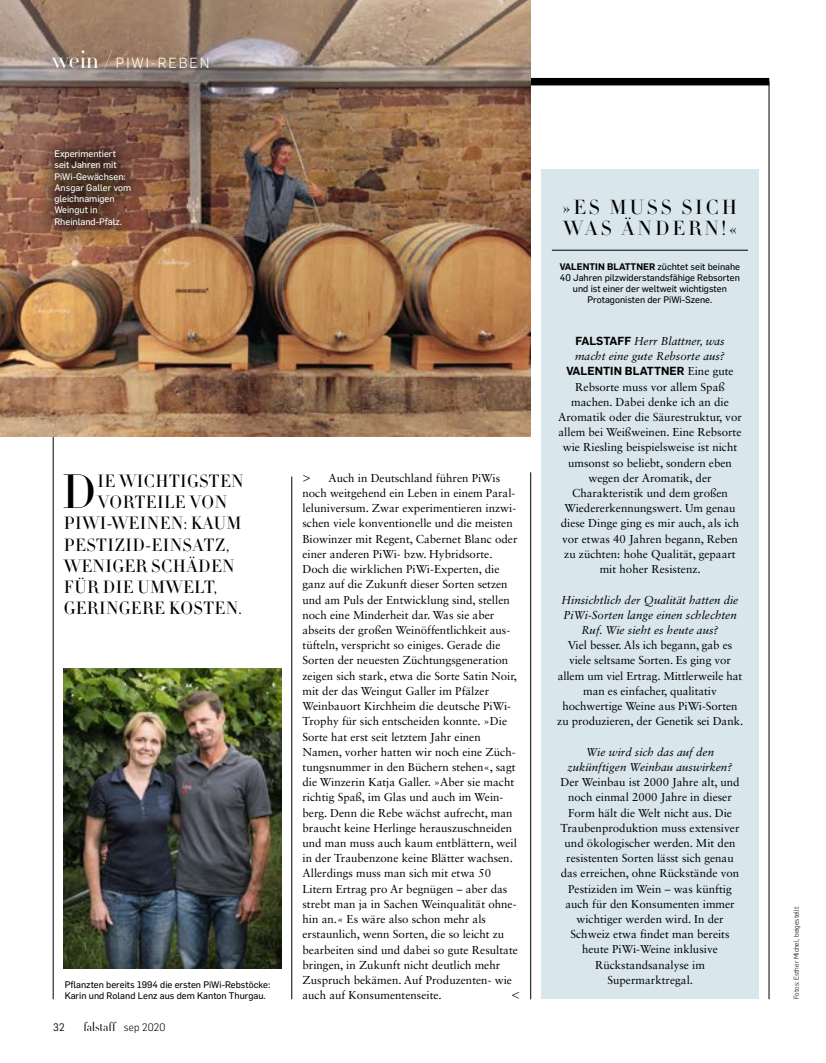
<style>
.page{position:relative;width:826px;height:1063px;background:#fff}
.page>*{position:absolute;margin:0;border:0;box-sizing:border-box;transform-origin:0 0}
.t1{font:300 47.5px "HTF Didot L24";color:#000}
.t2{font:300 20px/21.2px "HTF Didot L24";letter-spacing:.15em;color:#000}
.t3{font:300 17.5px "HTF Didot L16";letter-spacing:.025em;color:#000}
.t4{font:300 15px "Flama";color:#000}
.t5{font:300 14.38px "Flama";letter-spacing:.13em;color:#fff}
.t6{font:300 12.5px "HTF Didot L96";letter-spacing:.01em;color:#000}
.t7{font:11.5px/15.2px "Sabon LT Std";color:#000;text-align:center}
.t8{font:italic 11.5px/15.2px "Sabon LT Std";color:#000;text-align:center}
.t9{font:600 11.5px "Flama";letter-spacing:.005em;color:#000}
.t10{font:10.62px "Flama";color:#000}
.t11{font:9.38px/11.2px "Flama Basic";color:#000;text-align:center}
.t12{font:9.38px/11.2px "Flama Basic";color:#fff}
.t13{font:300 6.88px "Flama";color:#000}
.s1{font-family:"HTF Didot L24";font-size:24px}
.s2{font-family:"Flama";font-size:10.62px}
.s3{font-family:"Flama";font-weight:600}
.s4{font-family:"Flama";font-weight:600;font-style:normal}
.s5{font-family:"Sabon LT Std";font-weight:400}
</style>
<div class="page">
<hr style="left:53px;top:78px;width:1px;height:921px;background:#000">
<hr style="left:768px;top:81px;width:1px;height:918px;background:#000">
<div style="left:53px;top:78px;width:716px;height:7px;background:#000"></div>
<img style="left:64px;top:669px;width:217px;height:300px">
<hr style="left:291px;top:476px;width:1px;height:523px;background:#000">
<hr style="left:530px;top:472px;width:1px;height:527px;background:#000">
<div style="left:541px;top:169px;width:217px;height:830px;background:#d9e6ec"></div>
<hr style="left:552px;top:250px;width:196px;height:1px;background:#000">
<img style="left:0;top:0;width:530px;height:436px">
<div style="left:36px;top:133px;width:113px;height:111px;background:#000;opacity:.7"></div>
<p class="t5" style="left:52px;top:53px;width:159px"><span class="s1">wein/</span> PIWI-REBEN</p>
<p class="t12" style="left:54px;top:147px;width:78px">Experimentiert seit Jahren mit<br>PiWi-Gewächsen:<br>Ansgar Galler vom gleichnamigen<br>Weingut in<br>Rheinland-Pfalz.</p>
<p class="t7" style="left:302px;top:470px;width:217px;text-align:left;text-indent:26px">Auch in Deutschland führen PiWis noch weitgehend ein Leben in einem Paral&shy;leluniversum. Zwar experimentieren inzwi&shy;schen viele konventionelle und die meisten Biowinzer mit Regent, Cabernet Blanc oder einer anderen PiWi- bzw. Hybridsorte.<br>Doch die wirklichen PiWi-Experten, die ganz auf die Zukunft dieser Sorten setzen und am Puls der Entwicklung sind, stellen noch eine Minderheit dar. Was sie aber abseits der großen Weinöffentlichkeit aus&shy;tüfteln, verspricht so einiges. Gerade die Sorten der neuesten Züchtungsgeneration zeigen sich stark, etwa die Sorte Satin Noir, mit der das Weingut Galler im Pfälzer Weinbauort Kirchheim die deutsche PiWi-Trophy für sich entscheiden konnte. »Die Sorte hat erst seit letztem Jahr einen Namen, vorher hatten wir noch eine Züch&shy;tungsnummer in den Büchern stehen«, sagt die Winzerin Katja Galler. »Aber sie macht richtig Spaß, im Glas und auch im Wein&shy;berg. Denn die Rebe wächst aufrecht, man braucht keine Herlinge herauszuschneiden und man muss auch kaum entblättern, weil in der Traubenzone keine Blätter wachsen.<br>Allerdings muss man sich mit etwa 50<br>Litern Ertrag pro Ar begnügen – aber das strebt man ja in Sachen Weinqualität ohne&shy;hin an.« Es wäre also schon mehr als erstaunlich, wenn Sorten, die so leicht zu bearbeiten sind und dabei so gute Resultate bringen, in Zukunft nicht deutlich mehr Zuspruch bekämen. Auf Produzenten- wie auch auf Konsumentenseite.</p>
<h1 class="t1" style="left:62px;top:458px;width:36px">D</h1>
<h3 class="t3" style="left:97px;top:468px;width:148px">IE WICHTIGSTEN</h3>
<h3 class="t3" style="left:97px;top:489px;width:131px">VORTEILE VON</h3>
<h3 class="t3" style="left:64px;top:511px;width:179px">PIWI-WEINEN: KAUM</h3>
<h3 class="t3" style="left:64px;top:532px;width:167px">PESTIZID-EINSATZ,</h3>
<h3 class="t3" style="left:64px;top:553px;width:172px">WENIGER SCHÄDEN</h3>
<h3 class="t3" style="left:64px;top:574px;width:155px">FÜR DIE UMWELT,</h3>
<h3 class="t3" style="left:64px;top:596px;width:179px">GERINGERE KOSTEN.</h3>
<p class="t11" style="left:65px;top:979px;width:207px;text-align:left">Pflanzten bereits 1994 die ersten PiWi-Rebstöcke:<br>Karin und Roland Lenz aus dem Kanton Thurgau.</p>
<h3 class="t4" style="left:511px;top:985px;width:10px">&lt;</h3>
<p class="t10" style="left:53px;top:1020px;width:13px">32</p>
<p class="t6" style="left:83px;top:1018px;width:83px">falstaff <span class="s2">sep 2020</span></p>
<h2 class="t2" style="left:563px;top:196px;width:176px">»ES MUSS SICH<br>WAS ÄNDERN!«</h2>
<p class="t11" style="left:559px;top:260px;width:182px"><span class="s3">VALENTIN BLATTNER</span> züchtet seit beinahe 40 Jahren pilzwiderstandsfähige Rebsorten und ist einer der weltweit wichtigsten Protagonisten der PiWi-Szene.</p>
<p class="t8" style="left:575px;top:333px;width:151px;text-align:left"><span class="s4">FALSTAFF</span> Herr Blattner, was macht eine gute Rebsorte aus?</p>
<p class="t9" style="left:566px;top:363px;width:169px">VALENTIN BLATTNER <span class="s5">Eine gute</span></p>
<p class="t7" style="left:558px;top:379px;width:185px">Rebsorte muss vor allem Spaß machen. Dabei denke ich an die<br>Aromatik oder die Säurestruktur, vor allem bei Weißweinen. Eine Rebsorte wie Riesling beispielsweise ist nicht umsonst so beliebt, sondern eben wegen der Aromatik, der<br>Charakteristik und dem großen<br>Wiedererkennungswert. Um genau diese Dinge ging es mir auch, als ich vor etwas 40 Jahren begann, Reben zu züchten: hohe Qualität, gepaart mit hoher Resistenz.</p>
<p class="t8" style="left:561px;top:592px;width:178px">Hinsichtlich der Qualität hatten die<br>PiWi-Sorten lange einen schlechten<br>Ruf. Wie sieht es heute aus?</p>
<p class="t7" style="left:557px;top:637px;width:187px">Viel besser. Als ich begann, gab es viele seltsame Sorten. Es ging vor allem um viel Ertrag. Mittlerweile hat man es einfacher, qualitativ hochwertige Weine aus PiWi-Sorten zu produzieren, der Genetik sei Dank.</p>
<p class="t8" style="left:567px;top:744px;width:166px">Wie wird sich das auf den zukünftigen Weinbau auswirken?</p>
<p class="t7" style="left:560px;top:774px;width:181px">Der Weinbau ist 2000 Jahre alt, und noch einmal 2000 Jahre in dieser<br>Form hält die Welt nicht aus. Die<br>Traubenproduktion muss extensiver und ökologischer werden. Mit den resistenten Sorten lässt sich genau das erreichen, ohne Rückstände von<br>Pestiziden im Wein – was künftig auch für den Konsumenten immer wichtiger werden wird. In der<br>Schweiz etwa findet man bereits heute PiWi-Weine inklusive<br>Rückstandsanalyse im<br>Supermarktregal.</p>
<p class="t13" style="left:792px;top:999px;width:94px;rotate:-90deg">Fotos: Esther Michel, beigestellt</p>
</div>
